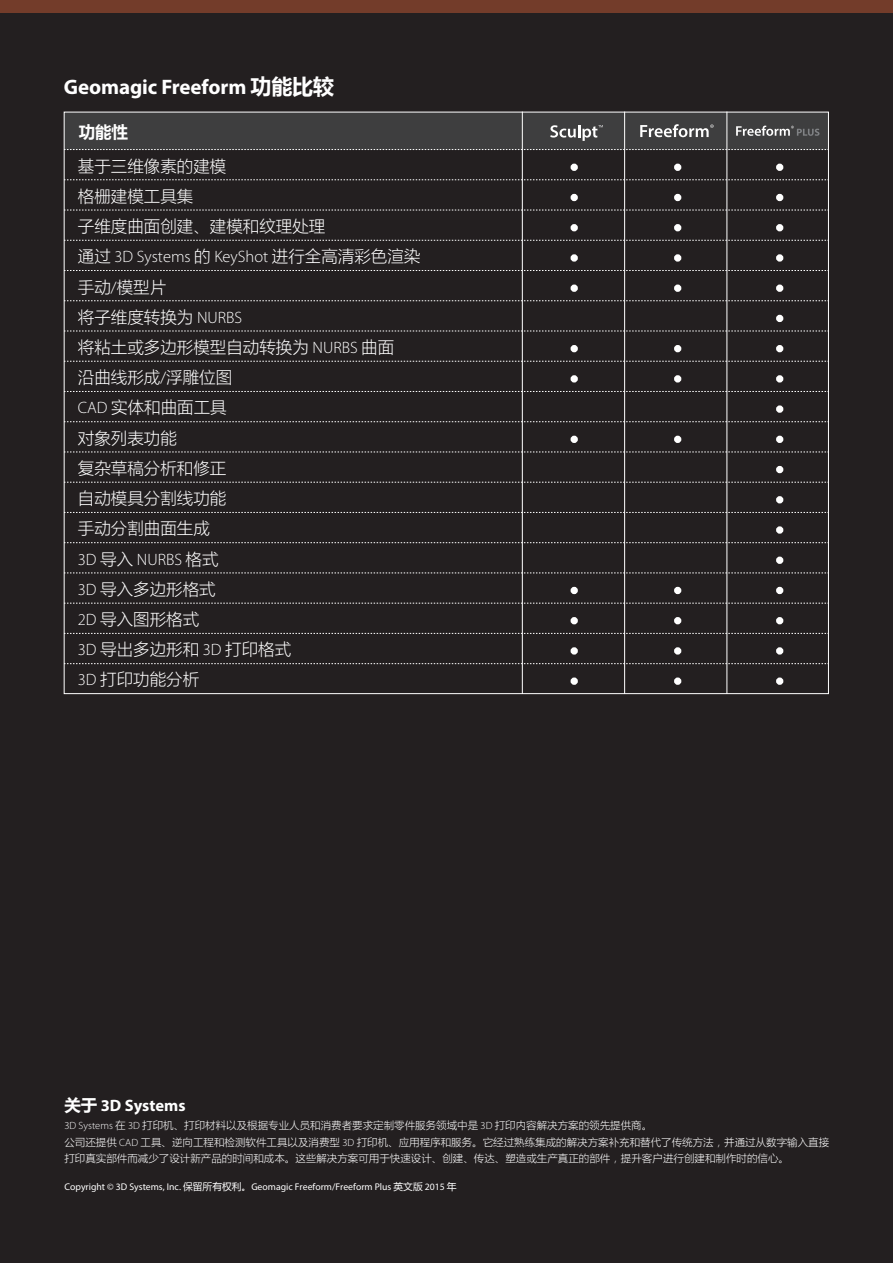
<style>
.page{position:relative;width:893px;height:1263px;background:#231f20}
.page>*{position:absolute;margin:0;border:0;box-sizing:border-box;transform-origin:0 0}
.t1{font:700 21px "Myriad Pro";letter-spacing:-.005em;color:#fff}
.t2{font:300 16.5px "Microsoft Ya Hei";color:#fff}
.t3{font:700 16.5px "Myriad Pro";color:#fff}
.t4{font:300 16.5px "Myriad Pro";color:#fff}
.t5{font:700 16.5px "Microsoft Ya Hei";color:#fff}
.t6{font:300 10.5px/16.5px "Microsoft Ya Hei";color:#fff}
.t7{font:9.75px "Myriad Pro";color:#fff}
.s1{font-family:"Microsoft Ya Hei"}
.s2{font-family:"Myriad Pro"}
</style>
<div class="page">
<div style="left:0;top:0;width:893px;height:13px;background:#733c2a"></div>
<div style="left:64px;top:112px;width:765px;height:38px;background:#3e3e3f"></div>
<svg style="left:64px;top:180px;width:765px;height:1px"></svg>
<hr style="left:727px;top:112px;width:1px;height:582px;background:#fff">
<hr style="left:624px;top:112px;width:1px;height:582px;background:#fff">
<hr style="left:522px;top:112px;width:1px;height:582px;background:#fff">
<svg style="left:64px;top:210px;width:765px;height:1px"></svg>
<svg style="left:64px;top:240px;width:765px;height:1px"></svg>
<svg style="left:64px;top:270px;width:765px;height:1px"></svg>
<svg style="left:64px;top:300px;width:765px;height:1px"></svg>
<svg style="left:64px;top:331px;width:765px;height:1px"></svg>
<svg style="left:64px;top:512px;width:765px;height:1px"></svg>
<svg style="left:64px;top:361px;width:765px;height:1px"></svg>
<svg style="left:64px;top:542px;width:765px;height:1px"></svg>
<svg style="left:64px;top:391px;width:765px;height:1px"></svg>
<svg style="left:64px;top:603px;width:765px;height:1px"></svg>
<svg style="left:64px;top:421px;width:765px;height:1px"></svg>
<svg style="left:64px;top:633px;width:765px;height:1px"></svg>
<svg style="left:64px;top:452px;width:765px;height:1px"></svg>
<svg style="left:64px;top:573px;width:765px;height:1px"></svg>
<svg style="left:64px;top:482px;width:765px;height:1px"></svg>
<svg style="left:64px;top:663px;width:765px;height:1px"></svg>
<svg style="left:64px;top:149px;width:765px;height:1px"></svg>
<svg style="left:640px;top:124px;width:74px;height:13px"></svg>
<svg style="left:736px;top:126px;width:83px;height:10px"></svg>
<div style="left:570px;top:164px;width:8px;height:7px;border:3px solid #fff;border-radius:50%"></div>
<div style="left:674px;top:164px;width:7px;height:7px;border:3px solid #fff;border-radius:50%"></div>
<div style="left:776px;top:164px;width:7px;height:7px;border:3px solid #fff;border-radius:50%"></div>
<div style="left:570px;top:194px;width:8px;height:7px;border:3px solid #fff;border-radius:50%"></div>
<div style="left:674px;top:194px;width:7px;height:7px;border:3px solid #fff;border-radius:50%"></div>
<div style="left:776px;top:194px;width:7px;height:7px;border:3px solid #fff;border-radius:50%"></div>
<div style="left:570px;top:224px;width:8px;height:7px;border:3px solid #fff;border-radius:50%"></div>
<div style="left:674px;top:224px;width:7px;height:7px;border:3px solid #fff;border-radius:50%"></div>
<div style="left:776px;top:224px;width:7px;height:7px;border:3px solid #fff;border-radius:50%"></div>
<div style="left:570px;top:254px;width:8px;height:8px;border:3px solid #fff;border-radius:50%"></div>
<div style="left:674px;top:254px;width:7px;height:8px;border:3px solid #fff;border-radius:50%"></div>
<div style="left:776px;top:254px;width:7px;height:8px;border:3px solid #fff;border-radius:50%"></div>
<div style="left:570px;top:284px;width:8px;height:8px;border:3px solid #fff;border-radius:50%"></div>
<div style="left:674px;top:284px;width:7px;height:8px;border:3px solid #fff;border-radius:50%"></div>
<div style="left:776px;top:284px;width:7px;height:8px;border:3px solid #fff;border-radius:50%"></div>
<div style="left:776px;top:315px;width:7px;height:7px;border:3px solid #fff;border-radius:50%"></div>
<div style="left:570px;top:345px;width:8px;height:7px;border:3px solid #fff;border-radius:50%"></div>
<div style="left:674px;top:345px;width:7px;height:7px;border:3px solid #fff;border-radius:50%"></div>
<div style="left:776px;top:345px;width:7px;height:7px;border:3px solid #fff;border-radius:50%"></div>
<div style="left:570px;top:375px;width:8px;height:7px;border:3px solid #fff;border-radius:50%"></div>
<div style="left:674px;top:375px;width:7px;height:7px;border:3px solid #fff;border-radius:50%"></div>
<div style="left:776px;top:375px;width:7px;height:7px;border:3px solid #fff;border-radius:50%"></div>
<div style="left:776px;top:405px;width:7px;height:8px;border:3px solid #fff;border-radius:50%"></div>
<div style="left:570px;top:436px;width:8px;height:7px;border:3px solid #fff;border-radius:50%"></div>
<div style="left:674px;top:436px;width:7px;height:7px;border:3px solid #fff;border-radius:50%"></div>
<div style="left:776px;top:436px;width:7px;height:7px;border:3px solid #fff;border-radius:50%"></div>
<div style="left:776px;top:466px;width:7px;height:7px;border:3px solid #fff;border-radius:50%"></div>
<div style="left:776px;top:496px;width:7px;height:7px;border:3px solid #fff;border-radius:50%"></div>
<div style="left:776px;top:526px;width:7px;height:8px;border:3px solid #fff;border-radius:50%"></div>
<div style="left:776px;top:557px;width:7px;height:7px;border:3px solid #fff;border-radius:50%"></div>
<div style="left:570px;top:587px;width:8px;height:7px;border:3px solid #fff;border-radius:50%"></div>
<div style="left:674px;top:587px;width:7px;height:7px;border:3px solid #fff;border-radius:50%"></div>
<div style="left:776px;top:587px;width:7px;height:7px;border:3px solid #fff;border-radius:50%"></div>
<div style="left:570px;top:617px;width:8px;height:7px;border:3px solid #fff;border-radius:50%"></div>
<div style="left:674px;top:617px;width:7px;height:7px;border:3px solid #fff;border-radius:50%"></div>
<div style="left:776px;top:617px;width:7px;height:7px;border:3px solid #fff;border-radius:50%"></div>
<div style="left:570px;top:647px;width:8px;height:8px;border:3px solid #fff;border-radius:50%"></div>
<div style="left:674px;top:647px;width:7px;height:8px;border:3px solid #fff;border-radius:50%"></div>
<div style="left:776px;top:647px;width:7px;height:8px;border:3px solid #fff;border-radius:50%"></div>
<div style="left:570px;top:677px;width:8px;height:8px;border:3px solid #fff;border-radius:50%"></div>
<div style="left:674px;top:677px;width:7px;height:8px;border:3px solid #fff;border-radius:50%"></div>
<div style="left:776px;top:677px;width:7px;height:8px;border:3px solid #fff;border-radius:50%"></div>
<svg style="left:550px;top:125px;width:53px;height:16px"></svg>
<p class="t1" style="left:64px;top:74px;width:272px">Geomagic Freeform <span class="s1">功能比较</span></p>
<p class="t5" style="left:79px;top:121px;width:51px">功能性</p>
<p class="t2" style="left:78px;top:155px;width:150px">基于三维像素的建模</p>
<p class="t3" style="left:571px;top:155px;width:7px">•</p>
<p class="t3" style="left:675px;top:155px;width:7px">•</p>
<p class="t3" style="left:777px;top:155px;width:7px">•</p>
<p class="t2" style="left:78px;top:185px;width:117px">格栅建模工具集</p>
<p class="t3" style="left:571px;top:185px;width:7px">•</p>
<p class="t3" style="left:675px;top:185px;width:7px">•</p>
<p class="t3" style="left:777px;top:185px;width:7px">•</p>
<p class="t2" style="left:78px;top:215px;width:249px">子维度曲面创建、建模和纹理处理</p>
<p class="t3" style="left:571px;top:216px;width:7px">•</p>
<p class="t3" style="left:675px;top:216px;width:7px">•</p>
<p class="t3" style="left:777px;top:216px;width:7px">•</p>
<p class="t4" style="left:78px;top:248px;width:344px"><span class="s1">通过</span> 3D Systems <span class="s1">的</span> KeyShot <span class="s1">进行全高清彩色渲染</span></p>
<p class="t3" style="left:571px;top:246px;width:7px">•</p>
<p class="t3" style="left:675px;top:246px;width:7px">•</p>
<p class="t3" style="left:777px;top:246px;width:7px">•</p>
<p class="t2" style="left:78px;top:276px;width:90px">手动<span class="s2">/</span>模型片</p>
<p class="t3" style="left:571px;top:276px;width:7px">•</p>
<p class="t3" style="left:675px;top:276px;width:7px">•</p>
<p class="t3" style="left:777px;top:276px;width:7px">•</p>
<p class="t2" style="left:78px;top:306px;width:166px">将子维度转换为 <span class="s2">NURBS</span></p>
<p class="t3" style="left:777px;top:306px;width:7px">•</p>
<p class="t2" style="left:78px;top:336px;width:318px">将粘土或多边形模型自动转换为 <span class="s2">NURBS</span> 曲面</p>
<p class="t3" style="left:571px;top:337px;width:7px">•</p>
<p class="t3" style="left:675px;top:337px;width:7px">•</p>
<p class="t3" style="left:777px;top:337px;width:7px">•</p>
<p class="t2" style="left:78px;top:366px;width:156px">沿曲线形成<span class="s2">/</span>浮雕位图</p>
<p class="t3" style="left:571px;top:367px;width:7px">•</p>
<p class="t3" style="left:675px;top:367px;width:7px">•</p>
<p class="t3" style="left:777px;top:367px;width:7px">•</p>
<p class="t2" style="left:78px;top:396px;width:150px"><span class="s2">CAD</span> 实体和曲面工具</p>
<p class="t3" style="left:777px;top:397px;width:7px">•</p>
<p class="t2" style="left:78px;top:427px;width:100px">对象列表功能</p>
<p class="t3" style="left:571px;top:427px;width:7px">•</p>
<p class="t3" style="left:675px;top:427px;width:7px">•</p>
<p class="t3" style="left:777px;top:427px;width:7px">•</p>
<p class="t2" style="left:78px;top:457px;width:150px">复杂草稿分析和修正</p>
<p class="t3" style="left:777px;top:457px;width:7px">•</p>
<p class="t2" style="left:78px;top:487px;width:150px">自动模具分割线功能</p>
<p class="t3" style="left:777px;top:488px;width:7px">•</p>
<p class="t2" style="left:78px;top:517px;width:133px">手动分割曲面生成</p>
<p class="t3" style="left:777px;top:518px;width:7px">•</p>
<p class="t4" style="left:78px;top:550px;width:142px">3D <span class="s1">导入</span> NURBS <span class="s1">格式</span></p>
<p class="t3" style="left:777px;top:548px;width:7px">•</p>
<p class="t2" style="left:78px;top:578px;width:139px"><span class="s2">3D</span> 导入多边形格式</p>
<p class="t3" style="left:571px;top:578px;width:7px">•</p>
<p class="t3" style="left:675px;top:578px;width:7px">•</p>
<p class="t3" style="left:777px;top:578px;width:7px">•</p>
<p class="t2" style="left:78px;top:608px;width:123px"><span class="s2">2D</span> 导入图形格式</p>
<p class="t3" style="left:571px;top:609px;width:7px">•</p>
<p class="t3" style="left:675px;top:609px;width:7px">•</p>
<p class="t3" style="left:777px;top:609px;width:7px">•</p>
<p class="t2" style="left:78px;top:638px;width:215px"><span class="s2">3D</span> 导出多边形和 <span class="s2">3D</span> 打印格式</p>
<p class="t3" style="left:571px;top:639px;width:7px">•</p>
<p class="t3" style="left:675px;top:639px;width:7px">•</p>
<p class="t3" style="left:777px;top:639px;width:7px">•</p>
<p class="t2" style="left:78px;top:668px;width:123px"><span class="s2">3D</span> 打印功能分析</p>
<p class="t3" style="left:571px;top:669px;width:7px">•</p>
<p class="t3" style="left:675px;top:669px;width:7px">•</p>
<p class="t3" style="left:777px;top:669px;width:7px">•</p>
<p class="t3" style="left:64px;top:1095px;width:123px"><span class="s1">关于</span> 3D Systems</p>
<p class="t6" style="left:64px;top:1117px;width:589px"><span class="s2">3D Systems</span> 在 <span class="s2">3D</span> 打印机、打印材料以及根据专业人员和消费者要求定制零件服务领域中是 <span class="s2">3D</span> 打印内容解决方案的领先提供商。</p>
<p class="t6" style="left:64px;top:1133px;width:766px">公司还提供 <span class="s2">CAD</span> 工具、逆向工程和检测软件工具以及消费型 <span class="s2">3D</span> 打印机、应用程序和服务。它经过熟练集成的解决方案补充和替代了传统方法，并通过从数字输入直接打印真实部件而减少了设计新产品的时间和成本。这些解决方案可用于快速设计、创建、传达、塑造或生产真正的部件，提升客户进行创建和制作时的信心。</p>
<p class="t7" style="left:64px;top:1181px;width:394px">Copyright © 3D Systems, Inc. <span class="s1">保留所有权利。</span>Geomagic Freeform/Freeform Plus <span class="s1">英文版</span> 2015 <span class="s1">年</span></p>
</div>
